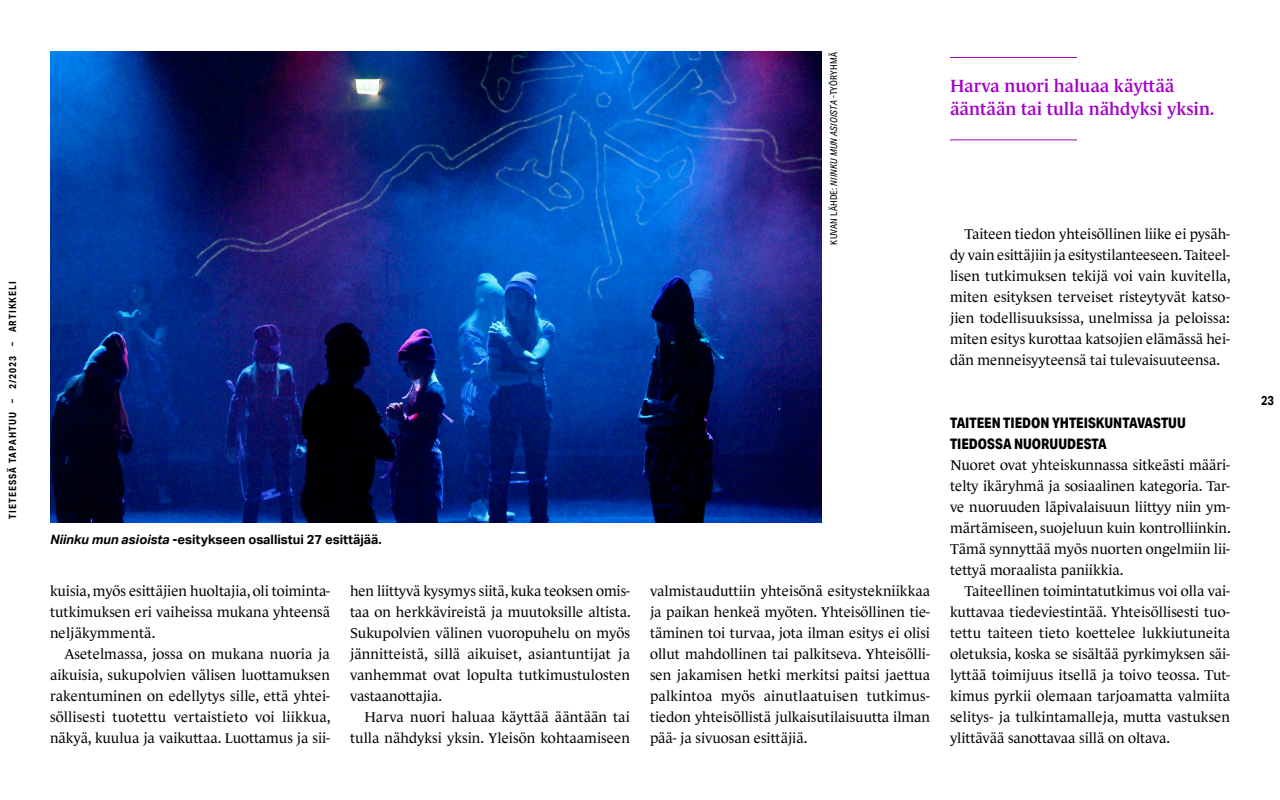
<style>
.page{position:relative;width:1280px;height:800px;background:#fff}
.page>*{position:absolute;margin:0;border:0;box-sizing:border-box;transform-origin:0 0}
.t1{font:600 18px/23.4px "Le Monde Journal Std";color:#a400c6}
.Artikkeli_-_L{font:14.5px/21px "Le Monde Journal Std";color:#000;text-align:justify}
.Artikkeli_-_L1{font:14.5px/21px "Le Monde Journal Std";color:#000;text-align:justify}
.Artikkeli_-_väliotsi{font:800 14.5px/21px "Aktiv Grotesk Cd";color:#000}
.Artikkeli_-_kuvateks{font:700 13px "Aktiv Grotesk";color:#000}
.t2{font:700 13px "Aktiv Grotesk Cd";color:#000}
.t3{font:700 10px "Aktiv Grotesk Cd";letter-spacing:.1em;color:#000}
.Kuvan_tiedot{font:9.5px "Aktiv Grotesk Cd";letter-spacing:.025em;color:#000}
.s1{font-style:italic}
</style>
<div class="page">
<img style="left:50px;top:51px;width:772px;height:472px">
<hr style="left:950px;top:57px;width:127px;height:1px;background:#a400c6">
<hr style="left:950px;top:139px;width:127px;height:1px;background:#a400c6">
<p class="t3" style="left:6px;top:519px;width:239px;rotate:-90deg">TIETEESSÄ TAPAHTUU – 2/2023 – ARTIKKELI</p>
<p class="Kuvan_tiedot" style="left:828px;top:245px;width:194px;rotate:-90deg">KUVAN LÄHDE: <span class="s1">NIINKU MUN ASIOISTA</span> -TYÖRYHMÄ</p>
<p class="t1" style="left:950px;top:74px;width:266px">Harva nuori haluaa käyttää ääntään tai tulla nähdyksi yksin.</p>
<p class="Artikkeli_-_L" style="left:950px;top:223px;width:282px;text-indent:15px">Taiteen tiedon yhteisöllinen liike ei pysäh&shy;dy vain esittäjiin ja esitystilanteeseen. Taiteel&shy;lisen tutkimuksen tekijä voi vain kuvitella, miten esityksen terveiset risteytyvät katso&shy;jien todellisuuksissa, unelmissa ja peloissa: miten esitys kurottaa katsojien elämässä hei&shy;dän menneisyyteensä tai tulevaisuuteensa.</p>
<p class="Artikkeli_-_kuvateks" style="left:50px;top:532px;width:333px"><span class="s1">Niinku mun asioista</span> -esitykseen osallistui 27 esittäjää.</p>
<p class="Artikkeli_-_L" style="left:50px;top:580px;width:282px">kuisia, myös esittäjien huoltajia, oli toiminta&shy;tutkimuksen eri vaiheissa mukana yhteensä neljäkymmentä.</p>
<p class="Artikkeli_-_L" style="left:50px;top:643px;width:282px;text-indent:14px">Asetelmassa, jossa on mukana nuoria ja aikuisia, sukupolvien välisen luottamuksen rakentuminen on edellytys sille, että yhtei&shy;söllisesti tuotettu vertaistieto voi liikkua, näkyä, kuulua ja vaikuttaa. Luottamus ja sii-</p>
<p class="Artikkeli_-_L" style="left:350px;top:580px;width:282px">hen liittyvä kysymys siitä, kuka teoksen omis&shy;taa on herkkävireistä ja muutoksille altista.<br>Sukupolvien välinen vuoropuhelu on myös jännitteistä, sillä aikuiset, asiantuntijat ja vanhemmat ovat lopulta tutkimustulosten vastaanottajia.</p>
<p class="Artikkeli_-_L" style="left:350px;top:706px;width:281px;text-align:right">Harva nuori haluaa käyttää ääntään tai tulla nähdyksi yksin. Yleisön kohtaamiseen</p>
<p class="Artikkeli_-_L" style="left:650px;top:580px;width:282px">valmistauduttiin yhteisönä esitystekniikkaa ja paikan henkeä myöten. Yhteisöllinen tie&shy;täminen toi turvaa, jota ilman esitys ei olisi ollut mahdollinen tai palkitseva. Yhteisölli&shy;sen jakamisen hetki merkitsi paitsi jaettua palkintoa myös ainutlaatuisen tutkimus&shy;tiedon yhteisöllistä julkaisutilaisuutta ilman pää- ja sivuosan esittäjiä.</p>
<h2 class="Artikkeli_-_väliotsi" style="left:950px;top:412px;width:237px">TAITEEN TIEDON YHTEISKUNTAVASTUU<br>TIEDOSSA NUORUUDESTA</h2>
<p class="Artikkeli_-_L1" style="left:950px;top:454px;width:282px">Nuoret ovat yhteiskunnassa sitkeästi määri&shy;telty ikäryhmä ja sosiaalinen kategoria. Tar&shy;ve nuoruuden läpivalaisuun liittyy niin ym&shy;märtämiseen, suojeluun kuin kontrolliinkin.<br>Tämä synnyttää myös nuorten ongelmiin lii&shy;tettyä moraalista paniikkia.</p>
<p class="Artikkeli_-_L" style="left:950px;top:580px;width:282px;text-indent:14px">Taiteellinen toimintatutkimus voi olla vai&shy;kuttavaa tiedeviestintää. Yhteisöllisesti tuo&shy;tettu taiteen tieto koettelee lukkiutuneita oletuksia, koska se sisältää pyrkimyksen säi&shy;lyttää toimijuus itsellä ja toivo teossa. Tut&shy;kimus pyrkii olemaan tarjoamatta valmiita selitys- ja tulkintamalleja, mutta vastuksen ylittävää sanottavaa sillä on oltava.</p>
<p class="t2" style="left:1261px;top:392px;width:14px">23</p>
</div>
